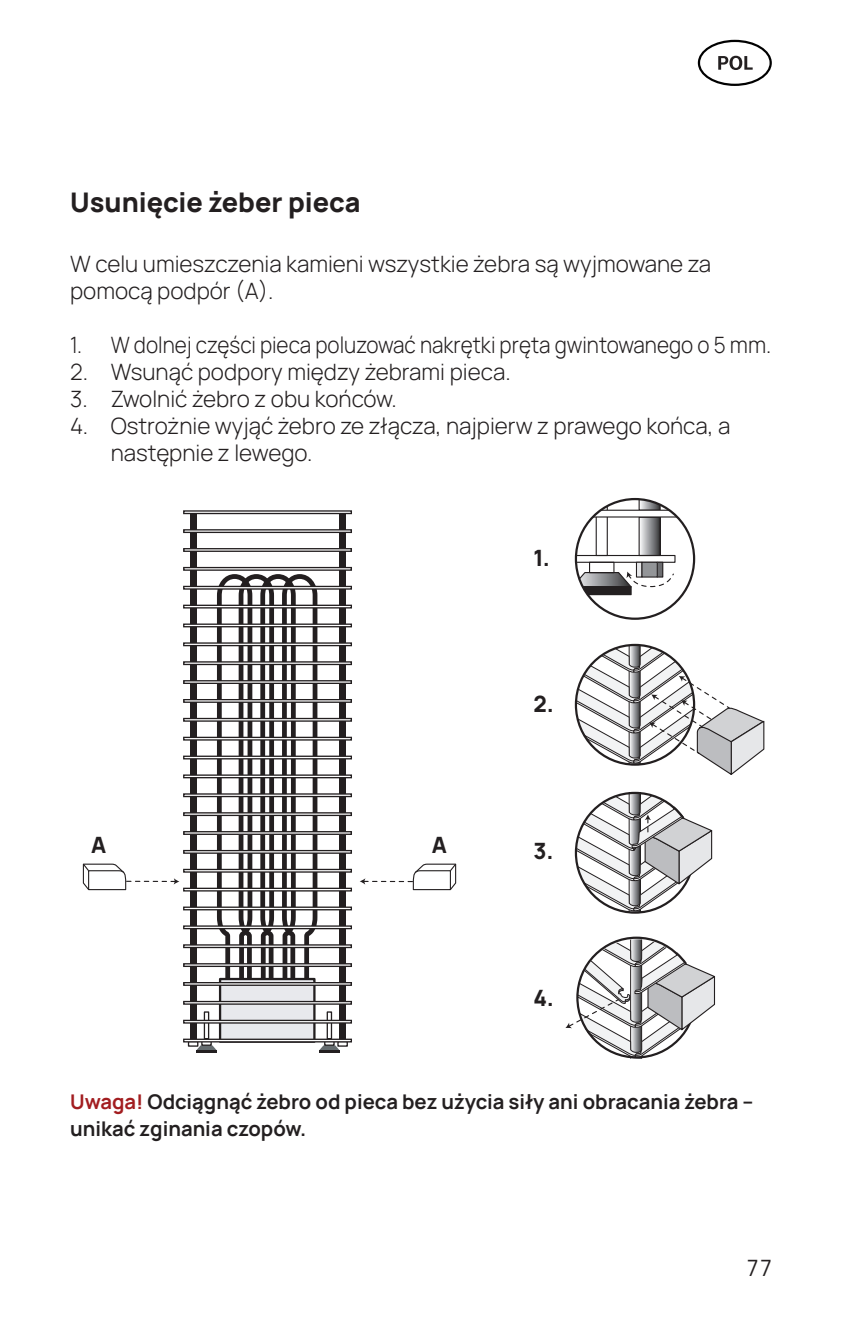
<style>
.page{position:relative;width:842px;height:1340px;background:#fff}
.page>*{position:absolute;margin:0;border:0;box-sizing:border-box;transform-origin:0 0}
.t1{font:800 27px "Manrope";color:#231f20}
.t2{font:300 22.5px/27px "Manrope";color:#231f20}
.t3{font:300 22.5px "Manrope";color:#231f20;scale:.92 1}
.t4{font:800 22.5px "Manrope";color:#231f20}
.t5{font:22.5px "Manrope";color:#231f20}
.t6{font:700 20.25px/27px "Manrope";color:#231f20}
.s1{color:#a21d20}
</style>
<div class="page">
<svg style="left:698px;top:40px;width:74px;height:46px"></svg>
<svg style="left:217px;top:574px;width:100px;height:408px"></svg>
<div style="left:337px;top:1040px;width:11px;height:6px;border:1px solid #231f20"></div>
<div style="left:188px;top:1040px;width:10px;height:6px;border:1px solid #231f20"></div>
<div style="left:339px;top:510px;width:7px;height:528px;background:#231f20"></div>
<div style="left:190px;top:510px;width:7px;height:528px;background:#231f20"></div>
<div style="left:220px;top:979px;width:94px;height:62px;background:#e8e9ed"></div>
<div style="left:219px;top:977px;width:97px;height:65px;border:2px solid #231f20"></div>
<svg style="left:319px;top:1045px;width:21px;height:5px"></svg>
<div style="left:327px;top:1011px;width:5px;height:28px;border:1px solid #231f20"></div>
<div style="left:324px;top:1040px;width:11px;height:5px;border:1px solid #231f20"></div>
<hr style="left:319px;top:1050px;width:21px;height:3px;background:#231f20">
<svg style="left:196px;top:1045px;width:21px;height:5px"></svg>
<div style="left:204px;top:1011px;width:5px;height:28px;border:1px solid #231f20"></div>
<div style="left:201px;top:1040px;width:11px;height:5px;border:1px solid #231f20"></div>
<hr style="left:196px;top:1050px;width:21px;height:3px;background:#231f20">
<div style="left:183px;top:1038px;width:169px;height:4px;border:1px solid #231f20"></div>
<div style="left:183px;top:1019px;width:169px;height:4px;border:1px solid #231f20"></div>
<div style="left:183px;top:1000px;width:169px;height:4px;border:1px solid #231f20"></div>
<div style="left:183px;top:982px;width:169px;height:3px;border:1px solid #231f20"></div>
<div style="left:183px;top:963px;width:169px;height:4px;border:1px solid #231f20"></div>
<div style="left:183px;top:944px;width:169px;height:4px;border:1px solid #231f20"></div>
<div style="left:183px;top:925px;width:169px;height:4px;border:1px solid #231f20"></div>
<div style="left:183px;top:906px;width:169px;height:4px;border:1px solid #231f20"></div>
<div style="left:183px;top:887px;width:169px;height:4px;border:1px solid #231f20"></div>
<div style="left:183px;top:868px;width:169px;height:4px;border:1px solid #231f20"></div>
<div style="left:183px;top:850px;width:169px;height:3px;border:1px solid #231f20"></div>
<div style="left:183px;top:831px;width:169px;height:4px;border:1px solid #231f20"></div>
<div style="left:183px;top:812px;width:169px;height:4px;border:1px solid #231f20"></div>
<div style="left:183px;top:793px;width:169px;height:4px;border:1px solid #231f20"></div>
<div style="left:183px;top:774px;width:169px;height:4px;border:1px solid #231f20"></div>
<div style="left:183px;top:755px;width:169px;height:4px;border:1px solid #231f20"></div>
<div style="left:183px;top:736px;width:169px;height:4px;border:1px solid #231f20"></div>
<div style="left:183px;top:718px;width:169px;height:3px;border:1px solid #231f20"></div>
<div style="left:183px;top:699px;width:169px;height:4px;border:1px solid #231f20"></div>
<div style="left:183px;top:680px;width:169px;height:4px;border:1px solid #231f20"></div>
<div style="left:183px;top:661px;width:169px;height:4px;border:1px solid #231f20"></div>
<div style="left:183px;top:642px;width:169px;height:4px;border:1px solid #231f20"></div>
<div style="left:183px;top:623px;width:169px;height:4px;border:1px solid #231f20"></div>
<div style="left:183px;top:604px;width:169px;height:4px;border:1px solid #231f20"></div>
<div style="left:183px;top:586px;width:169px;height:3px;border:1px solid #231f20"></div>
<div style="left:183px;top:567px;width:169px;height:4px;border:1px solid #231f20"></div>
<div style="left:183px;top:548px;width:169px;height:4px;border:1px solid #231f20"></div>
<div style="left:183px;top:529px;width:169px;height:4px;border:1px solid #231f20"></div>
<div style="left:183px;top:510px;width:169px;height:4px;border:1px solid #231f20"></div>
<svg style="left:576px;top:792px;width:137px;height:119px"></svg>
<svg style="left:576px;top:645px;width:189px;height:130px"></svg>
<svg style="left:565px;top:939px;width:151px;height:119px"></svg>
<svg style="left:360px;top:863px;width:97px;height:28px"></svg>
<div style="left:589px;top:561px;width:25px;height:12px;border:1px solid #231f20"></div>
<svg style="left:576px;top:499px;width:99px;height:64px"></svg>
<div style="left:577px;top:510px;width:105px;height:7px;background:#fff"></div>
<div style="left:577px;top:509px;width:106px;height:8px;border:1px solid #231f20"></div>
<div style="left:657px;top:562px;width:6px;height:15px;background:#6c6d70"></div>
<div style="left:657px;top:561px;width:6px;height:16px;border:1px solid #231f20"></div>
<div style="left:636px;top:562px;width:6px;height:15px;background:#e6e7e9"></div>
<div style="left:636px;top:561px;width:6px;height:16px;border:1px solid #231f20"></div>
<div style="left:642px;top:562px;width:15px;height:15px;background:#939598"></div>
<div style="left:641px;top:561px;width:17px;height:16px;border:1px solid #231f20"></div>
<div style="left:575px;top:498px;width:120px;height:122px;border:2px solid #231f20;border-radius:50%"></div>
<svg style="left:576px;top:571px;width:98px;height:24px"></svg>
<svg style="left:82px;top:863px;width:97px;height:28px"></svg>
<p class="t1" style="left:70px;top:183px;width:292px">Usunięcie żeber pieca</p>
<p class="t2" style="left:70px;top:249px;width:643px">W celu umieszczenia kamieni wszystkie żebra są wyjmowane za pomocą podpór (A).</p>
<p class="t3" style="left:70px;top:329px;width:764px">1. W dolnej części pieca poluzować nakrętki pręta gwintowanego o 5 mm.</p>
<p class="t2" style="left:70px;top:357px;width:442px">2. Wsunąć podpory między żebrami pieca.</p>
<p class="t2" style="left:70px;top:384px;width:328px">3. Zwolnić żebro z obu końców.</p>
<p class="t2" style="left:111px;top:411px;width:621px;text-indent:-40px">4. Ostrożnie wyjąć żebro ze złącza, najpierw z prawego końca, a następnie z lewego.</p>
<p class="t4" style="left:533px;top:541px;width:18px">1.</p>
<p class="t4" style="left:91px;top:829px;width:17px">A</p>
<p class="t4" style="left:432px;top:829px;width:17px">A</p>
<p class="t4" style="left:533px;top:687px;width:22px">2.</p>
<p class="t4" style="left:533px;top:835px;width:22px">3.</p>
<p class="t4" style="left:533px;top:981px;width:22px">4.</p>
<p class="t6" style="left:70px;top:1087px;width:685px"><span class="s1">Uwaga!</span> Odciągnąć żebro od pieca bez użycia siły ani obracania żebra – unikać zginania czopów.</p>
<p class="t5" style="left:747px;top:1251px;width:26px">77</p>
</div>
